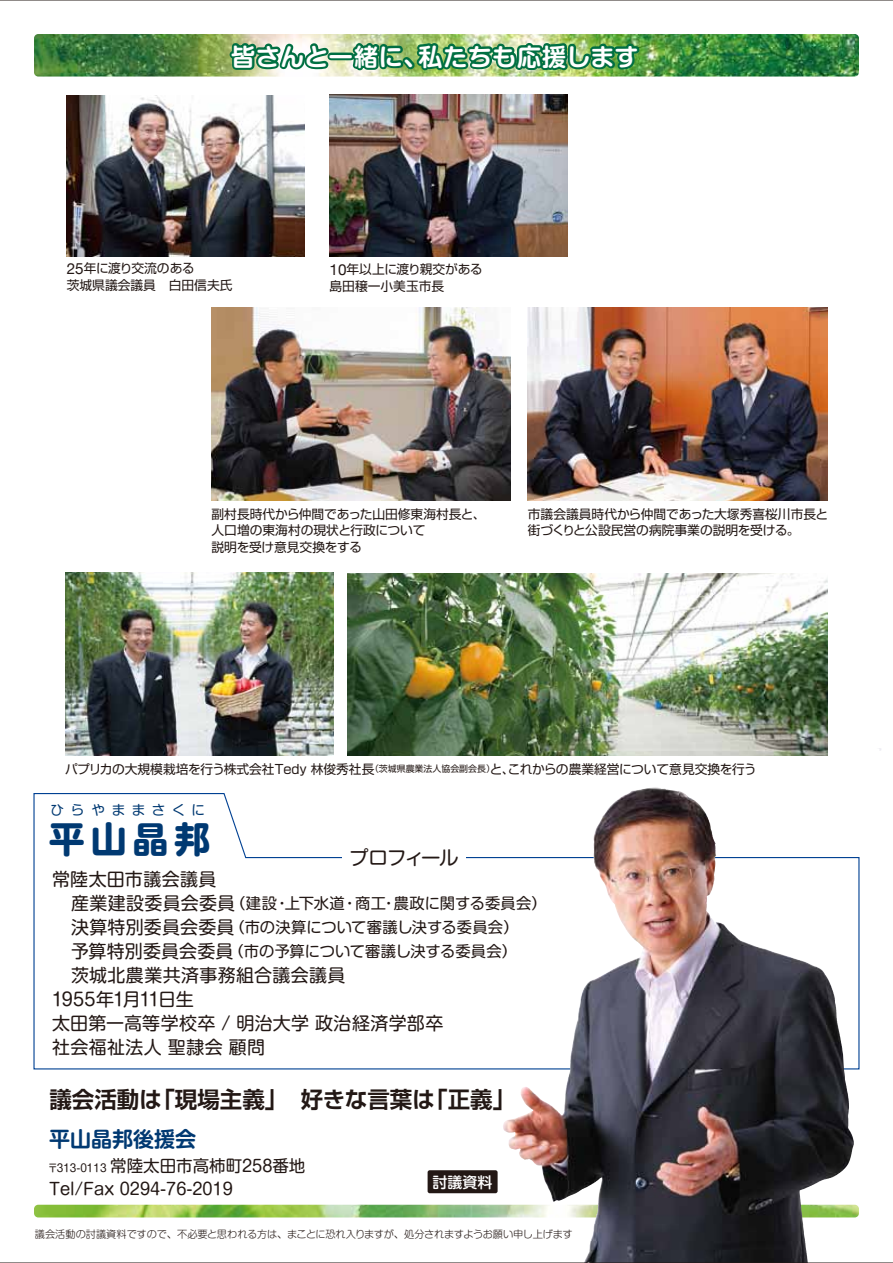
<style>
.page{position:relative;width:893px;height:1263px;background:#fff}
.page>*{position:absolute;margin:0;border:0;box-sizing:border-box;transform-origin:0 0}
.t1{font:700 36px "Shin M Go Pro";color:#003972}
.t2{font:700 24px "Shin M Go Pro De";letter-spacing:.02em;color:#fff}
.t3{font:700 22.5px "Shin Go Pr 6 N De";color:#231815}
.t4{font:700 21px "Shin M Go Pro De";color:#003972}
.t5{font:19.5px "Shin M Go Pro";letter-spacing:-.07em;color:#231815}
.t6{font:18px/24px "Shin M Go Pro";letter-spacing:.015em;color:#231815}
.t7{font:16.5px/22.5px "Shin M Go Pro";color:#231815}
.t8{font:15.3px/24px "Shin M Go Pro";color:#231815}
.t9{font:500 15px "Shin M Go Pro";color:#fff}
.t10{font:13.5px "Shin M Go Pro";letter-spacing:.5em;color:#003972}
.t11{font:12.75px/17px "Shin Go Pr 6 N";color:#231815}
.t12{font:300 10.2px "Shin M Go Pro";letter-spacing:-.02em;color:#231815}
.s1{font-family:"Helvetica Neue";font-size:15.3px}
.s2{font-size:8.85px}
.s3{font-size:18px}
.s4{font-size:10.8px}
</style>
<div class="page">
<img style="left:0;top:0;width:893px;height:1263px">
<h2 class="t2" style="left:231px;top:37px;width:409px">皆さんと一緒に、私たちも応援します</h2>
<p class="t11" style="left:67px;top:259px;width:167px"><span class="s1">25</span>年に渡り交流のある<br>茨城県議会議員 白田信夫氏</p>
<p class="t11" style="left:330px;top:260px;width:155px"><span class="s1">10</span>年以上に渡り親交がある島田穣一小美玉市長</p>
<p class="t11" style="left:212px;top:504px;width:276px">副村長時代から仲間であった山田修東海村長と、人口増の東海村の現状と行政について<br>説明を受け意見交換をする</p>
<p class="t11" style="left:528px;top:504px;width:302px">市議会議員時代から仲間であった大塚秀喜桜川市長と街づくりと公設民営の病院事業の説明を受ける。</p>
<p class="t11" style="left:65px;top:759px;width:693px">パプリカの大規模栽培を行う株式会社Ｔｅｄｙ林俊秀社長<span class="s2">（茨城県農業法人協会副会長）</span>と、これからの農業経営について意見交換を行う</p>
<p class="t10" style="left:51px;top:799px;width:156px">ひらやままさくに</p>
<h1 class="t1" style="left:49px;top:810px;width:163px">平山晶邦</h1>
<h3 class="t6" style="left:52px;top:865px;width:166px">常陸太田市議会議員</h3>
<p class="t8" style="left:71px;top:889px;width:477px"><span class="s3">産業建設委員会委員</span>（建設・上下水道・商工・農政に関する委員会）<span class="s3">決算特別委員会委員</span>（市の決算について審議し決する委員会）<br><span class="s3">予算特別委員会委員</span>（市の予算について審議し決する委員会）</p>
<h3 class="t6" style="left:52px;top:961px;width:393px;text-indent:19px">茨城北農業共済事務組合議会議員<br>1955年1月11日生<br>太田第一高等学校卒 / 明治大学 政治経済学部卒社会福祉法人 聖隷会 顧問</h3>
<h3 class="t5" style="left:349px;top:842px;width:111px">プロフィール</h3>
<h3 class="t3" style="left:49px;top:1081px;width:467px">議会活動は「現場主義」好きな言葉は「正義」</h3>
<h3 class="t4" style="left:49px;top:1122px;width:148px">平山晶邦後援会</h3>
<p class="t7" style="left:48px;top:1152px;width:259px"><span class="s4">〒313-0113</span> 常陸太田市高柿町258番地<br>Tel/Fax 0294-76-2019</p>
<p class="t12" style="left:35px;top:1226px;width:539px">議会活動の討議資料ですので、不必要と思われる方は、まことに恐れ入りますが、処分されますようお願い申し上げます</p>
<p class="t9" style="left:433px;top:1170px;width:61px">討議資料</p>
</div>
